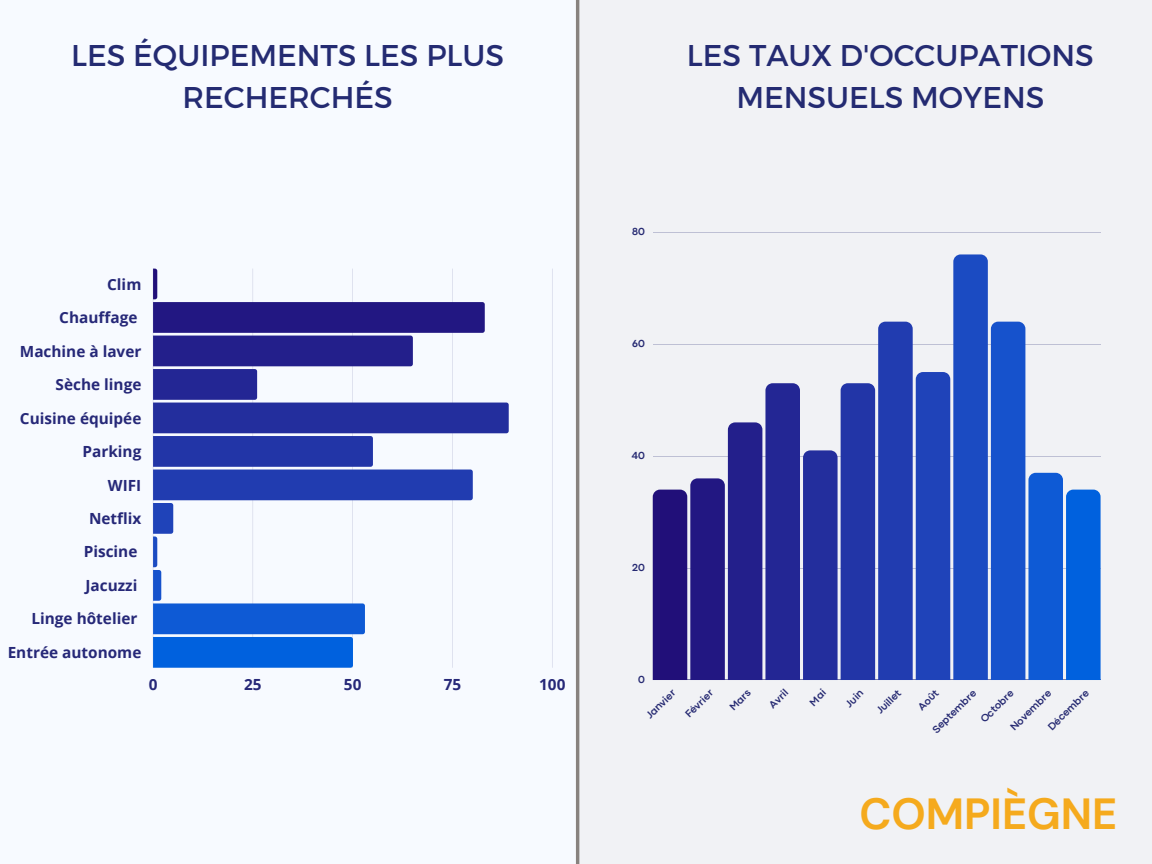
<style>
.page{position:relative;width:1152px;height:864px;background:#f7faff}
.page>*{position:absolute;margin:0;border:0;box-sizing:border-box;transform-origin:0 0}
.t1{font:700 43.5px "DM Sans";color:#f5aa1d}
.t2{font:30px/41.7px "Montserrat";color:#242b72;text-align:center}
.t3{font:700 15.3px/33.5px "Open Sans";color:#262878;text-align:right}
.t4{font:700 10.65px "Codec Pro";color:#262a72}
</style>
<div class="page">
<div style="left:575px;top:0;width:577px;height:864px;background:#f1f2f5"></div>
<hr style="left:653px;top:232px;width:448px;height:1px;background:#262a72">
<hr style="left:653px;top:680px;width:448px;height:1px;background:#262a72">
<svg style="left:653px;top:254px;width:448px;height:426px"></svg>
<hr style="left:576px;top:0;width:3px;height:864px;background:#88827f">
<hr style="left:552px;top:269px;width:1px;height:399px;background:#262878">
<svg style="left:153px;top:269px;width:356px;height:399px"></svg>
<h2 class="t2" style="left:71px;top:33px;width:435px">LES ÉQUIPEMENTS LES PLUS<br>RECHERCHÉS</h2>
<p class="t3" style="left:8px;top:267px;width:135px">Clim<br>Chauffage<br>Machine à laver<br>Sèche linge<br>Cuisine équipée<br>Parking<br>WIFI<br>Netflix<br>Piscine<br>Jacuzzi<br>Linge hôtelier<br>Entrée autonome</p>
<p class="t3" style="left:149px;top:667px;width:10px">0</p>
<p class="t3" style="left:244px;top:667px;width:19px">25</p>
<p class="t3" style="left:344px;top:667px;width:19px">50</p>
<p class="t3" style="left:444px;top:667px;width:19px">75</p>
<p class="t3" style="left:539px;top:667px;width:28px">100</p>
<h2 class="t2" style="left:687px;top:33px;width:408px">LES TAUX D'OCCUPATIONS<br>MENSUELS MOYENS</h2>
<p class="t4" style="left:632px;top:228px;width:14px">80</p>
<p class="t4" style="left:632px;top:339px;width:14px">60</p>
<p class="t4" style="left:632px;top:451px;width:15px">40</p>
<p class="t4" style="left:632px;top:563px;width:14px">20</p>
<p class="t4" style="left:638px;top:675px;width:8px">0</p>
<p class="t4" style="left:645px;top:714px;width:38px;rotate:-45deg">Janvier</p>
<p class="t4" style="left:684px;top:713px;width:36px;rotate:-45deg">Février</p>
<p class="t4" style="left:729px;top:706px;width:26px;rotate:-45deg">Mars</p>
<p class="t4" style="left:768px;top:704px;width:24px;rotate:-45deg">Avril</p>
<p class="t4" style="left:845px;top:703px;width:22px;rotate:-45deg">Juin</p>
<p class="t4" style="left:876px;top:709px;width:31px;rotate:-45deg">Juil et</p>
<p class="t4" style="left:917px;top:706px;width:26px;rotate:-45deg">Août</p>
<p class="t4" style="left:1009px;top:726px;width:55px;rotate:-45deg">Novembre</p>
<p class="t4" style="left:932px;top:729px;width:58px;rotate:-45deg">Septembre</p>
<p class="t4" style="left:980px;top:718px;width:44px;rotate:-45deg">Octobre</p>
<p class="t4" style="left:1047px;top:726px;width:55px;rotate:-45deg">Décembre</p>
<h1 class="t1" style="left:859px;top:786px;width:259px">COMPIÈGNE</h1>
</div>
